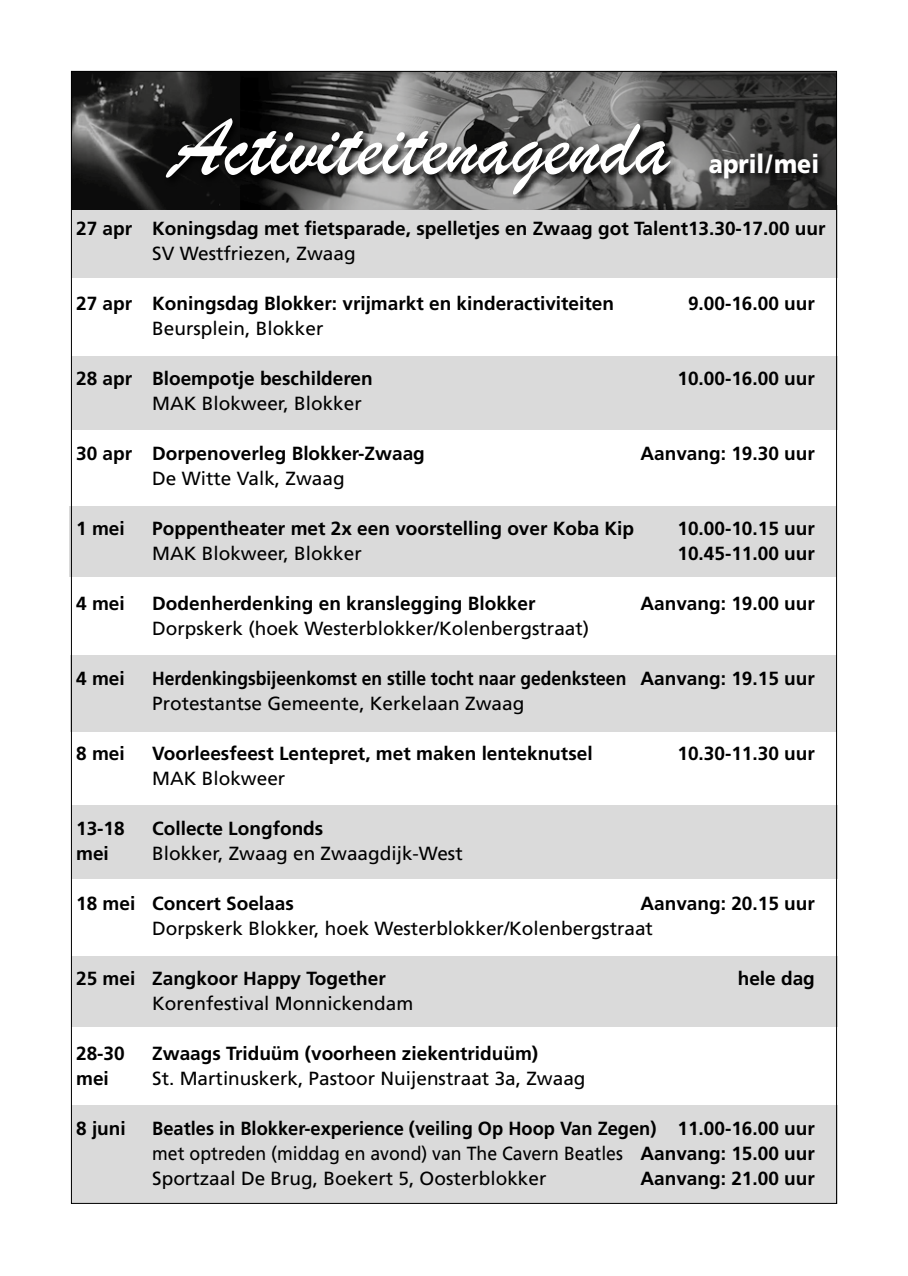
<style>
.page{position:relative;width:908px;height:1276px;background:#fff}
.page>*{position:absolute;margin:0;border:0;box-sizing:border-box;transform-origin:0 0}
.t1{font:86px "Brush Script";color:#fff}
.t2{font:900 26px "Frutiger";color:#fff;scale:.89 1}
.t3{font:700 19px "Frutiger";color:#000}
.t4{font:19px "Frutiger";color:#000}
.t5{font:19px/25px "Frutiger";color:#000;text-align:justify;scale:.93 1}
.t6{font:700 19px "Frutiger";color:#000;scale:.92 1}
.s1{font-weight:700}
</style>
<div class="page">
<div style="left:71px;top:206px;width:765px;height:72px;background:#dadada"></div>
<div style="left:71px;top:356px;width:765px;height:73px;background:#dadada"></div>
<div style="left:69px;top:506px;width:765px;height:70px;background:#dadada"></div>
<div style="left:70px;top:655px;width:766px;height:76px;background:#dadada"></div>
<div style="left:71px;top:805px;width:765px;height:73px;background:#dadada"></div>
<div style="left:71px;top:955px;width:765px;height:71px;background:#dadada"></div>
<div style="left:71px;top:1106px;width:765px;height:98px;background:#dadada"></div>
<img style="left:73px;top:73px;width:761px;height:136px">
<svg style="left:164px;top:117px;width:662px;height:87px;background:#464645"></svg>
<h1 class="t1" style="left:171px;top:90px;width:499px">Activiteitenagenda</h1>
<h2 class="t2" style="left:708px;top:149px;width:125px">april/mei</h2>
<p class="t3" style="left:76px;top:218px;width:750px">27 apr Koningsdag met fietsparade, spelletjes en Zwaag got Talent13.30-17.00 uur</p>
<p class="t4" style="left:152px;top:243px;width:205px">SV Westfriezen, Zwaag</p>
<p class="t3" style="left:76px;top:293px;width:539px">27 apr Koningsdag Blokker: vrijmarkt en kinderactiviteiten</p>
<p class="t3" style="left:687px;top:293px;width:128px">9.00-16.00 uur</p>
<p class="t4" style="left:152px;top:318px;width:173px">Beursplein, Blokker</p>
<p class="t3" style="left:76px;top:367px;width:298px">28 apr Bloempotje beschilderen</p>
<p class="t3" style="left:677px;top:367px;width:139px">10.00-16.00 uur</p>
<p class="t4" style="left:152px;top:392px;width:211px">MAK Blokweer, Blokker</p>
<p class="t3" style="left:76px;top:442px;width:350px">30 apr Dorpenoverleg Blokker-Zwaag</p>
<p class="t3" style="left:640px;top:442px;width:176px">Aanvang: 19.30 uur</p>
<p class="t4" style="left:152px;top:467px;width:194px">De Witte Valk, Zwaag</p>
<p class="t3" style="left:76px;top:517px;width:50px">1 mei</p>
<p class="t3" style="left:152px;top:517px;width:483px">Poppentheater met 2x een voorstelling over Koba Kip</p>
<p class="t3" style="left:677px;top:517px;width:139px">10.00-10.15 uur</p>
<p class="t4" style="left:152px;top:542px;width:211px">MAK Blokweer, Blokker</p>
<p class="t3" style="left:677px;top:542px;width:139px">10.45-11.00 uur</p>
<p class="t3" style="left:76px;top:592px;width:50px">4 mei</p>
<p class="t3" style="left:152px;top:592px;width:384px">Dodenherdenking en kranslegging Blokker</p>
<p class="t3" style="left:640px;top:592px;width:176px">Aanvang: 19.00 uur</p>
<p class="t4" style="left:152px;top:617px;width:438px">Dorpskerk (hoek Westerblokker/Kolenbergstraat)</p>
<p class="t3" style="left:76px;top:667px;width:50px">4 mei</p>
<p class="t6" style="left:152px;top:667px;width:721px">Herdenkingsbijeenkomst en stille tocht naar gedenksteen Aanvang: 19.15 uur</p>
<p class="t4" style="left:152px;top:692px;width:373px">Protestantse Gemeente, Kerkelaan Zwaag</p>
<p class="t3" style="left:76px;top:742px;width:50px">8 mei</p>
<p class="t3" style="left:152px;top:742px;width:441px">Voorleesfeest Lentepret, met maken lenteknutsel</p>
<p class="t3" style="left:677px;top:742px;width:139px">10.30-11.30 uur</p>
<p class="t4" style="left:152px;top:767px;width:135px">MAK Blokweer</p>
<p class="t3" style="left:76px;top:817px;width:50px">13-18</p>
<p class="t3" style="left:152px;top:817px;width:172px">Collecte Longfonds</p>
<p class="t3" style="left:76px;top:842px;width:34px">mei</p>
<p class="t4" style="left:152px;top:842px;width:312px">Blokker, Zwaag en Zwaagdijk-West</p>
<p class="t3" style="left:76px;top:892px;width:219px">18 mei Concert Soelaas</p>
<p class="t3" style="left:640px;top:892px;width:176px">Aanvang: 20.15 uur</p>
<p class="t4" style="left:152px;top:917px;width:502px">Dorpskerk Blokker, hoek Westerblokker/Kolenbergstraat</p>
<p class="t3" style="left:76px;top:967px;width:311px">25 mei Zangkoor Happy Together</p>
<p class="t3" style="left:737px;top:967px;width:79px">hele dag</p>
<p class="t4" style="left:152px;top:992px;width:262px">Korenfestival Monnickendam</p>
<p class="t3" style="left:76px;top:1042px;width:50px">28-30</p>
<p class="t3" style="left:152px;top:1042px;width:387px">Zwaags Triduüm (voorheen ziekentriduüm)</p>
<p class="t3" style="left:76px;top:1067px;width:34px">mei</p>
<p class="t4" style="left:152px;top:1067px;width:434px">St. Martinuskerk, Pastoor Nuijenstraat 3a, Zwaag</p>
<p class="t3" style="left:76px;top:1117px;width:51px">8 juni</p>
<p class="t5" style="left:152px;top:1116px;width:713px"><span class="s1">Beatles in Blokker-experience (veiling Op Hoop Van Zegen) 11.00-16.00 uur </span>met optreden (middag en avond) van The Cavern Beatles <span class="s1">Aanvang: 15.00 uur </span>Sportzaal De Brug, Boekert 5, Oosterblokker</p>
<p class="t3" style="left:640px;top:1167px;width:176px">Aanvang: 21.00 uur</p>
</div>
